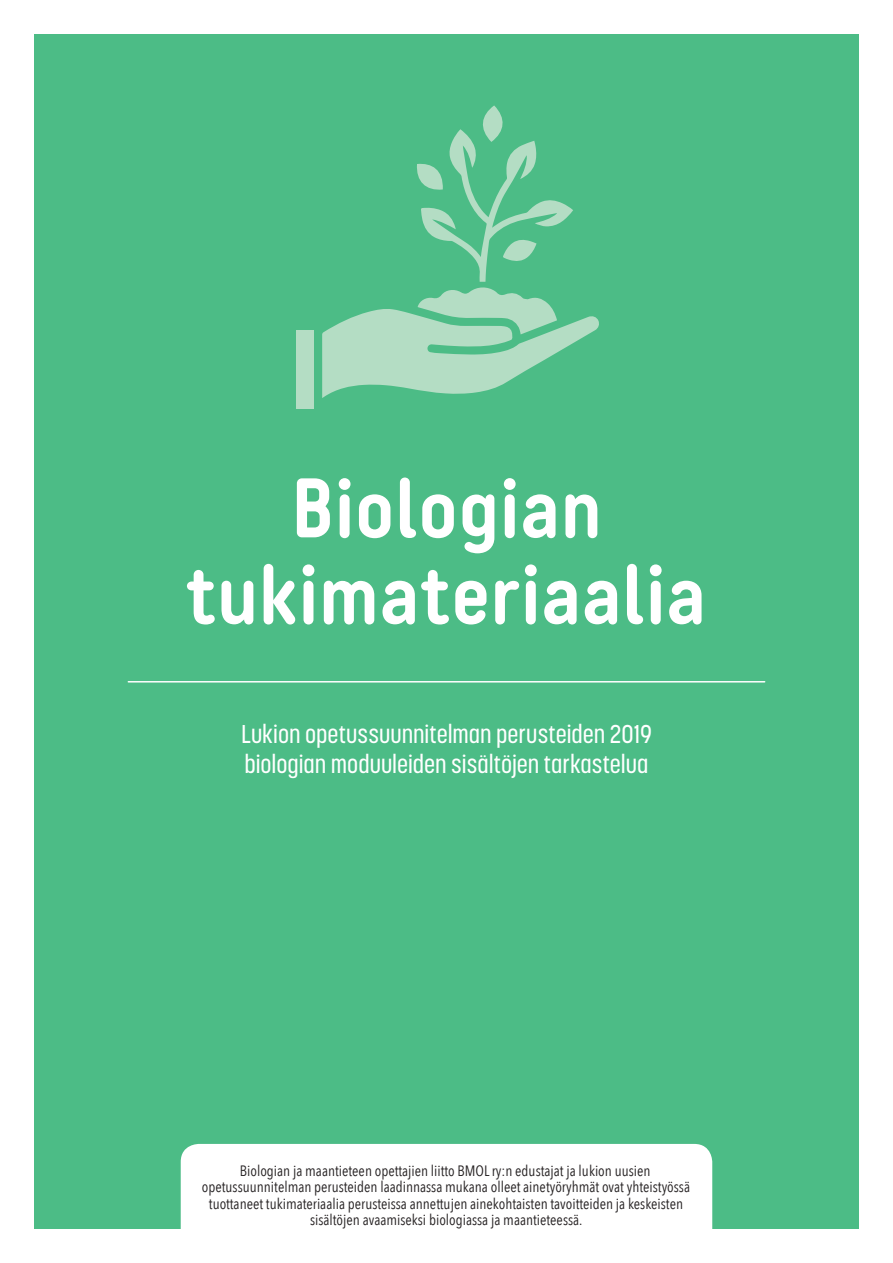
<style>
.page{position:relative;width:893px;height:1263px;background:#fff}
.page>*{position:absolute;margin:0;border:0;box-sizing:border-box;transform-origin:0 0}
.t1{font:700 84.3px/86.2px "Decima Round A";letter-spacing:-.015em;color:#fff;text-align:center}
.ots_2{font:500 25.5px/30px "Korolev Condensed";letter-spacing:-.005em;color:#fff}
.loota_1{font:15px/16.5px "Avenir Next Condensed";color:#231f20;text-align:center}
</style>
<div class="page">
<div style="left:34px;top:34px;width:825px;height:1195px;background:#4cbc86"></div>
<div style="left:181px;top:1144px;width:531px;height:85px;background:#fff"></div>
<hr style="left:128px;top:681px;width:637px;height:1px;background:#fff">
<div style="left:296px;top:330px;width:18px;height:78px;background:#b4ddc4"></div>
<svg style="left:322px;top:105px;width:277px;height:293px"></svg>
<p class="t1" style="left:186px;top:464px;width:522px">Biologian tukimateriaalia</p>
<p class="ots_2" style="left:241px;top:719px;width:412px">Lukion opetussuunnitelman perusteiden 2019 biologian moduuleiden sisältöjen tarkastelua</p>
<p class="loota_1" style="left:202px;top:1162px;width:490px">Biologian ja maantieteen opettajien liitto BMOL ry:n edustajat ja lukion uusien opetussuunnitelman perusteiden laadinnassa mukana olleet ainetyöryhmät ovat yhteistyössä tuottaneet tukimateriaalia perusteissa annettujen ainekohtaisten tavoitteiden ja keskeisten sisältöjen avaamiseksi biologiassa ja maantieteessä.</p>
</div>
